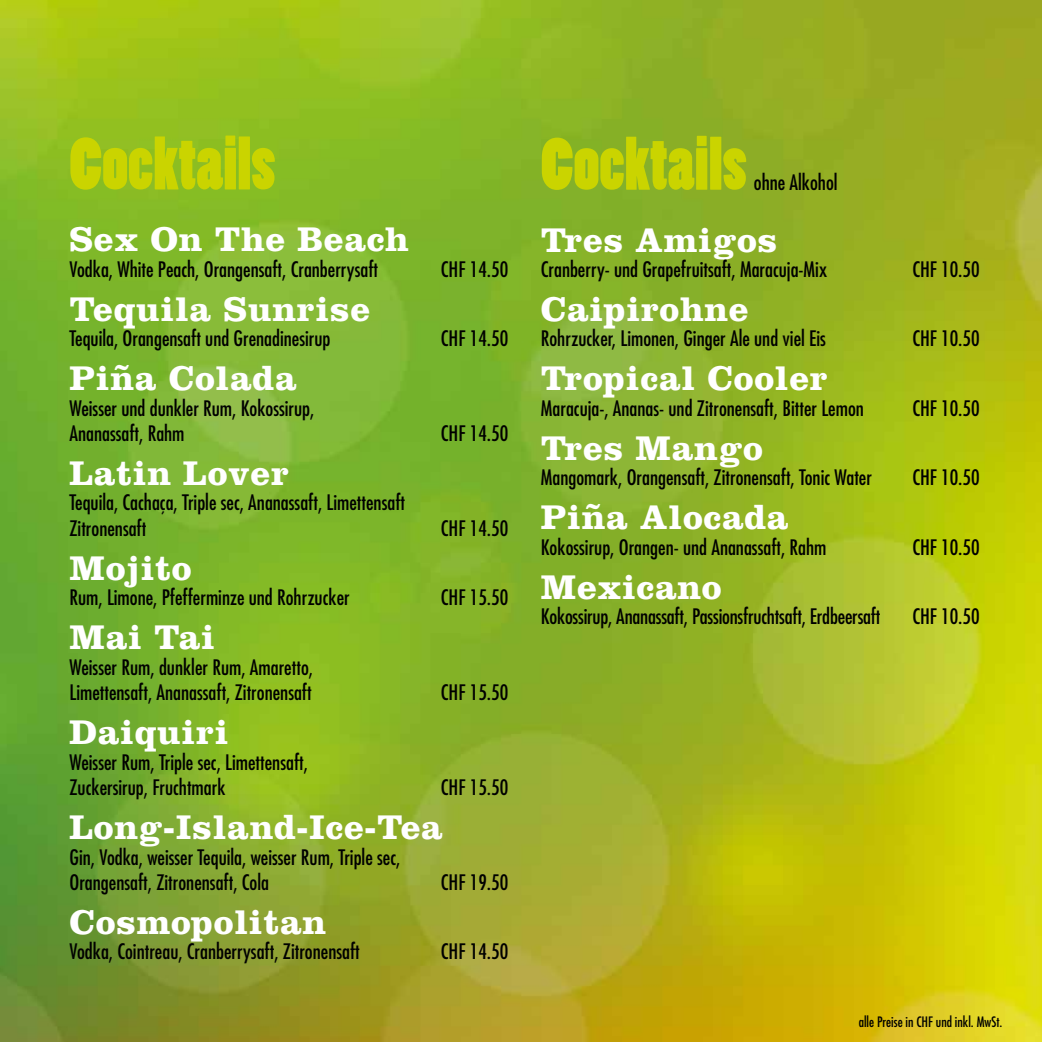
<style>
.page{position:relative;width:1042px;height:1042px;background:#fff}
.page>*{position:absolute;margin:0;border:0;box-sizing:border-box;transform-origin:0 0}
.t1{font:69.3px "Poplar Std";color:#cad400}
.t2{font:700 35.52px "Clarendon LT Std";letter-spacing:.02em;color:#fff}
.t3{font:condensed 20.82px/25.4px "Futura Std";color:#000}
.t4{font:condensed 14px "Futura Std";color:#000}
</style>
<div class="page">
<img style="left:0;top:0;width:1042px;height:1042px">
<h1 class="t1" style="left:69px;top:126px;width:208px">Cocktails</h1>
<h2 class="t2" style="left:69px;top:218px;width:341px">Sex On The Beach</h2>
<p class="t3" style="left:69px;top:256px;width:310px">Vodka, White Peach, Orangensaft, Cranberrysaft</p>
<p class="t3" style="left:441px;top:256px;width:69px">CHF 14.50</p>
<h2 class="t2" style="left:69px;top:287px;width:302px">Tequila Sunrise</h2>
<p class="t3" style="left:69px;top:326px;width:262px">Tequila, Orangensaft und Grenadinesirup</p>
<p class="t3" style="left:441px;top:326px;width:69px">CHF 14.50</p>
<h2 class="t2" style="left:69px;top:357px;width:229px">Piña Colada</h2>
<p class="t3" style="left:69px;top:395px;width:246px">Weisser und dunkler Rum, Kokossirup,<br>Ananassaft, Rahm</p>
<p class="t3" style="left:441px;top:420px;width:69px">CHF 14.50</p>
<h2 class="t2" style="left:69px;top:452px;width:221px">Latin Lover</h2>
<p class="t3" style="left:69px;top:490px;width:337px">Tequila, Cachaça, Triple sec, Ananassaft, Limettensaft<br>Zitronensaft</p>
<p class="t3" style="left:441px;top:515px;width:69px">CHF 14.50</p>
<h2 class="t2" style="left:69px;top:546px;width:124px">Mojito</h2>
<p class="t3" style="left:69px;top:585px;width:282px">Rum, Limone, Pfefferminze und Rohrzucker</p>
<p class="t3" style="left:441px;top:585px;width:69px">CHF 15.50</p>
<h2 class="t2" style="left:69px;top:616px;width:147px">Mai Tai</h2>
<p class="t3" style="left:69px;top:654px;width:245px">Weisser Rum, dunkler Rum, Amaretto,<br>Limettensaft, Ananassaft, Zitronensaft</p>
<p class="t3" style="left:441px;top:680px;width:69px">CHF 15.50</p>
<h2 class="t2" style="left:69px;top:711px;width:161px">Daiquiri</h2>
<p class="t3" style="left:69px;top:749px;width:240px">Weisser Rum, Triple sec, Limettensaft,<br>Zuckersirup, Fruchtmark</p>
<p class="t3" style="left:441px;top:774px;width:69px">CHF 15.50</p>
<h2 class="t2" style="left:69px;top:805px;width:375px">Long-Island-Ice-Tea</h2>
<p class="t3" style="left:69px;top:844px;width:332px">Gin, Vodka, weisser Tequila, weisser Rum, Triple sec,<br>Orangensaft, Zitronensaft, Cola</p>
<p class="t3" style="left:441px;top:869px;width:69px">CHF 19.50</p>
<h2 class="t2" style="left:69px;top:900px;width:258px">Cosmopolitan</h2>
<p class="t3" style="left:69px;top:939px;width:292px">Vodka, Cointreau, Cranberrysaft, Zitronensaft</p>
<p class="t3" style="left:441px;top:939px;width:69px">CHF 14.50</p>
<h1 class="t1" style="left:541px;top:126px;width:208px">Cocktails</h1>
<p class="t3" style="left:754px;top:169px;width:85px">ohne Alkohol</p>
<h2 class="t2" style="left:541px;top:218px;width:238px">Tres Amigos</h2>
<p class="t3" style="left:541px;top:256px;width:288px">Cranberry- und Grapefruitsaft, Maracuja-Mix</p>
<p class="t3" style="left:912px;top:256px;width:69px">CHF 10.50</p>
<h2 class="t2" style="left:541px;top:288px;width:209px">Caipirohne</h2>
<p class="t3" style="left:541px;top:326px;width:286px">Rohrzucker, Limonen, Ginger Ale und viel Eis</p>
<p class="t3" style="left:912px;top:326px;width:69px">CHF 10.50</p>
<h2 class="t2" style="left:541px;top:357px;width:288px">Tropical Cooler</h2>
<p class="t3" style="left:541px;top:395px;width:324px">Maracuja-, Ananas- und Zitronensaft, Bitter Lemon</p>
<p class="t3" style="left:912px;top:395px;width:69px">CHF 10.50</p>
<h2 class="t2" style="left:541px;top:426px;width:223px">Tres Mango</h2>
<p class="t3" style="left:541px;top:465px;width:333px">Mangomark, Orangensaft, Zitronensaft, Tonic Water</p>
<p class="t3" style="left:912px;top:465px;width:69px">CHF 10.50</p>
<h2 class="t2" style="left:541px;top:496px;width:249px">Piña Alocada</h2>
<p class="t3" style="left:541px;top:534px;width:287px">Kokossirup, Orangen- und Ananassaft, Rahm</p>
<p class="t3" style="left:912px;top:534px;width:69px">CHF 10.50</p>
<h2 class="t2" style="left:541px;top:565px;width:182px">Mexicano</h2>
<p class="t3" style="left:541px;top:604px;width:341px">Kokossirup, Ananassaft, Passionsfruchtsaft, Erdbeersaft</p>
<p class="t3" style="left:912px;top:604px;width:69px">CHF 10.50</p>
<p class="t4" style="left:859px;top:1013px;width:145px">alle Preise in CHF und inkl. MwSt.</p>
</div>
